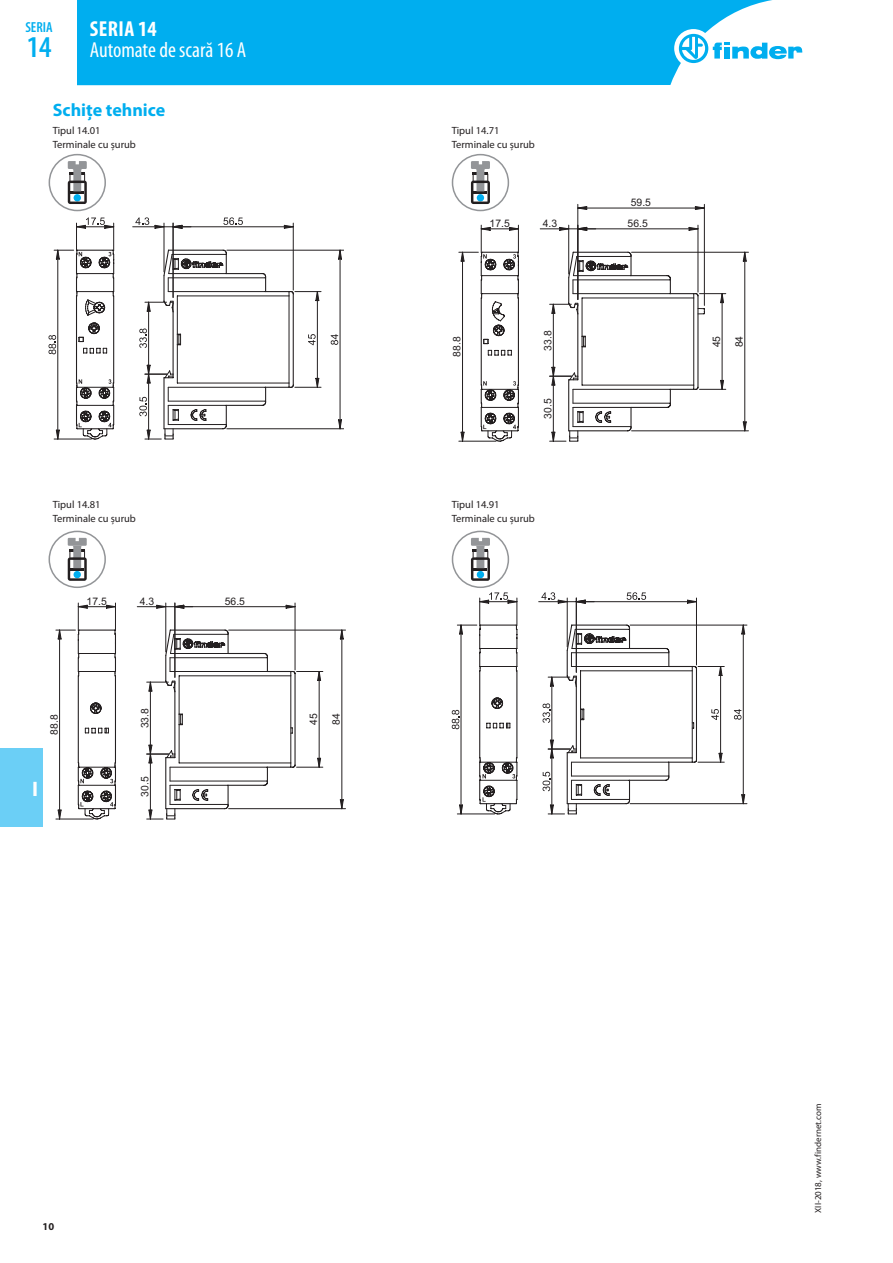
<style>
.page{position:relative;width:893px;height:1263px;background:#fff}
.page>*{position:absolute;margin:0;border:0;box-sizing:border-box;transform-origin:0 0}
.t1{font:600 condensed 30.3px "Myriad Pro";color:#00aeef}
.t2{font:condensed 21.75px "Myriad Pro";color:#fff}
.t3{font:700 condensed 21.75px "Myriad Pro";letter-spacing:.02em;color:#fff}
.t4{font:700 21px "Myriad Pro";color:#fff}
.t5{font:700 18px "Myriad Pro";color:#00aeef}
.t6{font:600 condensed 14.55px "Myriad Pro";color:#00aeef}
.t7{font:10.5px/14.2px "Myriad Pro";color:#231f20}
.t8{font:700 10.5px "Myriad Pro";color:#231f20}
.t9{font:10.35px/22.6px "Arial";letter-spacing:.005em;color:#231f20}
.t10{font:9px "Myriad Pro";color:#231f20}
</style>
<div class="page">
<div style="left:0;top:748px;width:43px;height:79px;background:#6bcff6"></div>
<div style="left:77px;top:0;width:695px;height:85px;background:#00aeef"></div>
<div style="left:674px;top:29px;width:39px;height:39px;background:#fff;border-radius:50%"></div>
<svg style="left:679px;top:34px;width:124px;height:29px"></svg>
<div style="left:49px;top:154px;width:57px;height:57px;border:2px solid #939598;border-radius:50%"></div>
<svg style="left:68px;top:161px;width:19px;height:43px"></svg>
<hr style="left:227px;top:250px;width:117px;height:1px;background:#231f20">
<hr style="left:227px;top:428px;width:117px;height:1px;background:#231f20">
<svg style="left:331px;top:334px;width:7px;height:11px"></svg>
<svg style="left:338px;top:250px;width:4px;height:9px"></svg>
<svg style="left:338px;top:420px;width:4px;height:9px"></svg>
<hr style="left:340px;top:250px;width:1px;height:179px;background:#231f20">
<svg style="left:139px;top:249px;width:182px;height:191px"></svg>
<hr style="left:148px;top:374px;width:1px;height:65px;background:#231f20">
<hr style="left:54px;top:439px;width:37px;height:1px;background:#231f20">
<svg style="left:49px;top:217px;width:65px;height:222px"></svg>
<hr style="left:164px;top:223px;width:1px;height:49px;background:#231f20">
<svg style="left:135px;top:217px;width:14px;height:8px"></svg>
<svg style="left:155px;top:225px;width:9px;height:2px"></svg>
<hr style="left:133px;top:227px;width:58px;height:1px;background:#231f20">
<hr style="left:173px;top:223px;width:1px;height:74px;background:#231f20">
<hr style="left:293px;top:223px;width:1px;height:67px;background:#231f20">
<svg style="left:223px;top:217px;width:20px;height:8px"></svg>
<svg style="left:173px;top:225px;width:9px;height:2px"></svg>
<svg style="left:284px;top:225px;width:9px;height:2px"></svg>
<hr style="left:173px;top:227px;width:120px;height:1px;background:#231f20">
<div style="left:452px;top:154px;width:57px;height:57px;border:2px solid #939598;border-radius:50%"></div>
<svg style="left:471px;top:161px;width:19px;height:43px"></svg>
<hr style="left:632px;top:252px;width:116px;height:1px;background:#231f20">
<hr style="left:632px;top:431px;width:116px;height:1px;background:#231f20">
<svg style="left:743px;top:252px;width:3px;height:9px"></svg>
<svg style="left:743px;top:422px;width:3px;height:9px"></svg>
<hr style="left:744px;top:252px;width:1px;height:179px;background:#231f20">
<svg style="left:550px;top:251px;width:176px;height:191px"></svg>
<hr style="left:568px;top:225px;width:1px;height:49px;background:#231f20">
<svg style="left:559px;top:227px;width:10px;height:4px"></svg>
<hr style="left:540px;top:229px;width:56px;height:1px;background:#231f20">
<hr style="left:698px;top:225px;width:1px;height:67px;background:#231f20">
<svg style="left:579px;top:227px;width:8px;height:4px"></svg>
<svg style="left:689px;top:227px;width:9px;height:4px"></svg>
<hr style="left:578px;top:229px;width:120px;height:1px;background:#231f20">
<hr style="left:578px;top:204px;width:1px;height:95px;background:#231f20">
<hr style="left:704px;top:204px;width:1px;height:101px;background:#231f20">
<svg style="left:578px;top:206px;width:9px;height:4px"></svg>
<svg style="left:695px;top:206px;width:10px;height:4px"></svg>
<hr style="left:578px;top:208px;width:126px;height:1px;background:#231f20">
<svg style="left:459px;top:225px;width:60px;height:217px"></svg>
<div style="left:49px;top:531px;width:57px;height:57px;border:2px solid #939598;border-radius:50%"></div>
<svg style="left:68px;top:538px;width:19px;height:43px"></svg>
<hr style="left:79px;top:671px;width:36px;height:1px;background:#231f20">
<hr style="left:78px;top:676px;width:1px;height:87px;background:#231f20">
<hr style="left:115px;top:676px;width:1px;height:87px;background:#231f20">
<hr style="left:78px;top:606px;width:37px;height:1px;background:#231f20">
<hr style="left:79px;top:629px;width:36px;height:2px;background:#231f20">
<hr style="left:79px;top:653px;width:36px;height:1px;background:#231f20">
<svg style="left:106px;top:603px;width:10px;height:73px"></svg>
<hr style="left:229px;top:630px;width:117px;height:1px;background:#231f20">
<hr style="left:229px;top:808px;width:117px;height:1px;background:#231f20">
<svg style="left:340px;top:630px;width:2px;height:9px"></svg>
<svg style="left:340px;top:799px;width:2px;height:10px"></svg>
<hr style="left:342px;top:630px;width:1px;height:179px;background:#231f20">
<hr style="left:56px;top:819px;width:37px;height:1px;background:#231f20">
<svg style="left:56px;top:603px;width:31px;height:73px"></svg>
<svg style="left:58px;top:810px;width:3px;height:9px"></svg>
<hr style="left:59px;top:630px;width:1px;height:189px;background:#231f20">
<hr style="left:166px;top:603px;width:1px;height:49px;background:#231f20">
<svg style="left:157px;top:605px;width:9px;height:3px"></svg>
<hr style="left:137px;top:606px;width:56px;height:1px;background:#231f20">
<hr style="left:175px;top:603px;width:1px;height:74px;background:#231f20">
<hr style="left:295px;top:603px;width:1px;height:67px;background:#231f20">
<svg style="left:175px;top:605px;width:9px;height:3px"></svg>
<svg style="left:286px;top:605px;width:9px;height:3px"></svg>
<hr style="left:175px;top:606px;width:120px;height:1px;background:#231f20">
<svg style="left:147px;top:629px;width:176px;height:191px"></svg>
<svg style="left:78px;top:702px;width:38px;height:117px"></svg>
<div style="left:452px;top:531px;width:57px;height:57px;border:2px solid #939598;border-radius:50%"></div>
<svg style="left:471px;top:538px;width:19px;height:43px"></svg>
<hr style="left:479px;top:671px;width:1px;height:87px;background:#231f20">
<hr style="left:516px;top:671px;width:1px;height:87px;background:#231f20">
<hr style="left:630px;top:625px;width:117px;height:1px;background:#231f20">
<hr style="left:630px;top:803px;width:117px;height:1px;background:#231f20">
<svg style="left:734px;top:709px;width:7px;height:11px"></svg>
<svg style="left:741px;top:625px;width:4px;height:9px"></svg>
<svg style="left:741px;top:794px;width:4px;height:10px"></svg>
<hr style="left:743px;top:625px;width:1px;height:179px;background:#231f20">
<hr style="left:457px;top:814px;width:38px;height:1px;background:#231f20">
<svg style="left:452px;top:710px;width:7px;height:19px"></svg>
<svg style="left:457px;top:592px;width:61px;height:79px"></svg>
<svg style="left:459px;top:805px;width:4px;height:9px"></svg>
<hr style="left:461px;top:625px;width:1px;height:189px;background:#231f20">
<hr style="left:567px;top:598px;width:1px;height:49px;background:#231f20">
<svg style="left:541px;top:592px;width:26px;height:11px"></svg>
<hr style="left:539px;top:601px;width:55px;height:1px;background:#231f20">
<hr style="left:576px;top:598px;width:1px;height:74px;background:#231f20">
<hr style="left:696px;top:598px;width:1px;height:67px;background:#231f20">
<svg style="left:627px;top:592px;width:19px;height:8px"></svg>
<svg style="left:577px;top:600px;width:8px;height:3px"></svg>
<svg style="left:687px;top:600px;width:9px;height:3px"></svg>
<hr style="left:576px;top:601px;width:120px;height:1px;background:#231f20">
<svg style="left:543px;top:624px;width:181px;height:191px"></svg>
<svg style="left:479px;top:697px;width:38px;height:117px"></svg>
<h3 class="t6" style="left:25px;top:19px;width:29px">SERIA</h3>
<h1 class="t1" style="left:27px;top:30px;width:26px">14</h1>
<h2 class="t3" style="left:90px;top:16px;width:68px">SERIA 14</h2>
<h2 class="t2" style="left:90px;top:37px;width:158px">Automate de scară 16 A</h2>
<h3 class="t5" style="left:53px;top:98px;width:114px">Schiţe tehnice</h3>
<p class="t7" style="left:53px;top:123px;width:85px">Tipul 14.01<br>Terminale cu şurub</p>
<p class="t7" style="left:452px;top:123px;width:85px">Tipul 14.71<br>Terminale cu şurub</p>
<p class="t9" style="left:490px;top:212px;width:22px">17.5</p>
<p class="t9" style="left:631px;top:191px;width:22px">59.5</p>
<p class="t9" style="left:543px;top:212px;width:16px">4.3</p>
<p class="t9" style="left:628px;top:212px;width:22px">56.5</p>
<p class="t9" style="left:446px;top:357px;width:22px;rotate:-90deg">88.8</p>
<p class="t9" style="left:537px;top:350px;width:22px;rotate:-90deg">33.8</p>
<p class="t9" style="left:537px;top:419px;width:22px;rotate:-90deg">30.5</p>
<p class="t7" style="left:53px;top:497px;width:85px">Tipul 14.81<br>Terminale cu şurub</p>
<p class="t7" style="left:452px;top:497px;width:85px">Tipul 14.91<br>Terminale cu şurub</p>
<p class="t9" style="left:87px;top:590px;width:22px">17.5</p>
<p class="t9" style="left:140px;top:590px;width:16px">4.3</p>
<p class="t9" style="left:225px;top:590px;width:22px">56.5</p>
<p class="t9" style="left:43px;top:735px;width:22px;rotate:-90deg">88.8</p>
<h3 class="t4" style="left:32px;top:775px;width:7px">I</h3>
<p class="t9" style="left:134px;top:728px;width:22px;rotate:-90deg">33.8</p>
<p class="t9" style="left:134px;top:797px;width:22px;rotate:-90deg">30.5</p>
<p class="t9" style="left:302px;top:725px;width:13px;rotate:-90deg">45<br>84</p>
<p class="t9" style="left:705px;top:347px;width:13px;rotate:-90deg">45<br>84</p>
<p class="t8" style="left:43px;top:1219px;width:13px">10</p>
<p class="t10" style="left:812px;top:1213px;width:111px;rotate:-90deg">XII-2018, www.findernet.com</p>
</div>
